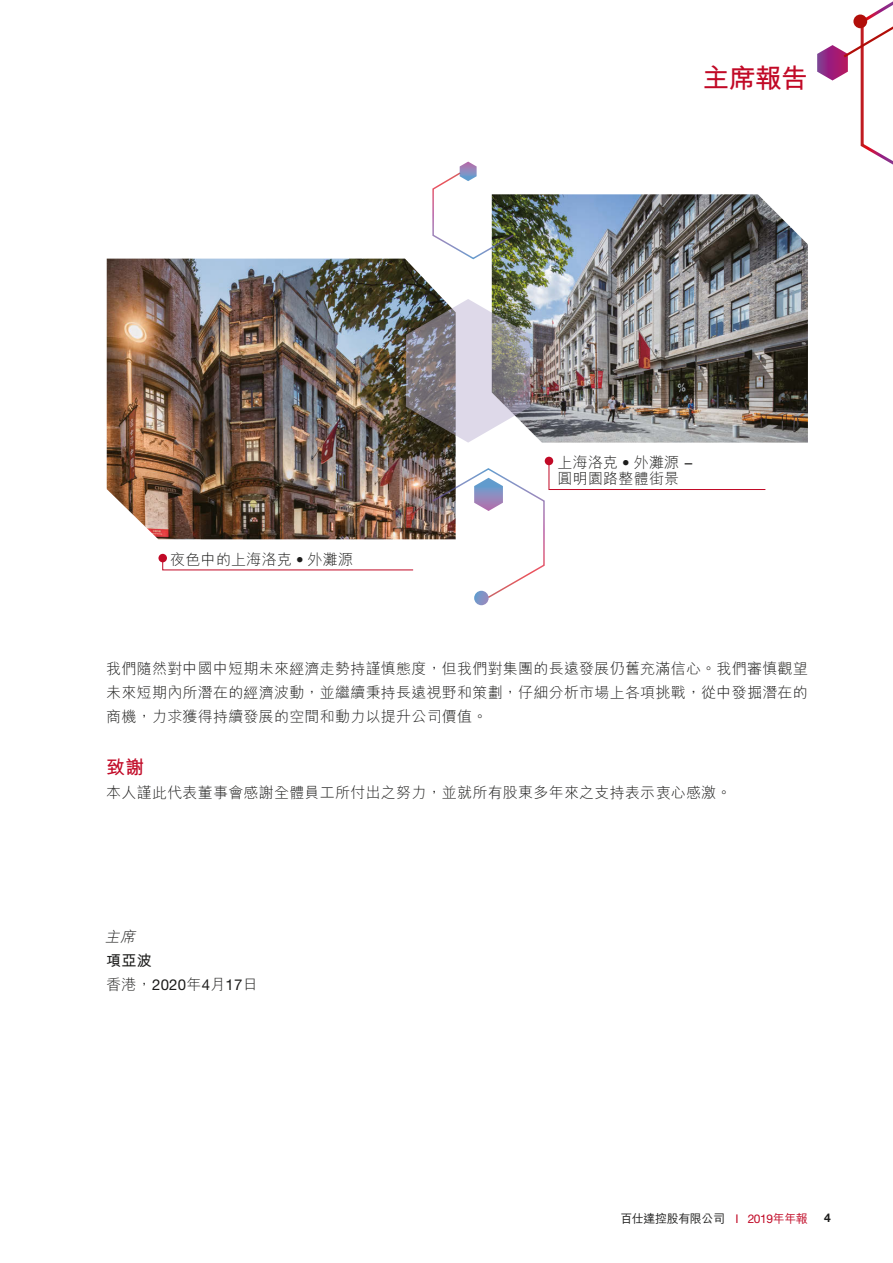
<style>
.page{position:relative;width:893px;height:1263px;background:#fff}
.page>*{position:absolute;margin:0;border:0;box-sizing:border-box;transform-origin:0 0}
.t1{font:700 27px "M Hei HK";color:#c10926}
.t2{font:700 18.75px "M Hei HK";color:#c10926}
.t3{font:300 15px/24px "M Hei HK";letter-spacing:.015em;color:#1c1c1b;text-align:justify}
.t4{font:15px "Helvetica Neue LT Std";letter-spacing:.015em;color:#1c1c1b}
.t5{font:700 15px "M Hei HK";color:#1c1c1b}
.t6{font:italic 300 15px "M Hei HK";color:#1c1c1b}
.t7{font:500 12px "M Hei HK";letter-spacing:-.035em;color:#1c1c1b}
.t8{font:12px "Helvetica Neue LT Std";color:#c10926}
.t9{font:700 12px "Helvetica Neue LT Std";color:#1c1c1b}
.s1{font-family:"Helvetica Neue LT Std";font-weight:400}
.s2{font-family:"M Hei HK";font-weight:300}
.s3{font-family:"M Hei HK";font-weight:500}
</style>
<div class="page">
<svg style="left:817px;top:1px;width:76px;height:164px"></svg>
<div style="left:158px;top:554px;width:9px;height:8px;background:#c10926;border-radius:50%"></div>
<div style="left:545px;top:457px;width:8px;height:8px;background:#c10926;border-radius:50%"></div>
<svg style="left:162px;top:559px;width:252px;height:12px"></svg>
<img style="left:492px;top:194px;width:316px;height:249px">
<img style="left:107px;top:259px;width:349px;height:280px">
<svg style="left:431px;top:462px;width:335px;height:136px"></svg>
<img style="left:432px;top:162px;width:83px;height:98px">
<svg style="left:474px;top:591px;width:15px;height:14px"></svg>
<img style="left:406px;top:299px;width:124px;height:144px">
<h1 class="t1" style="left:703px;top:58px;width:107px">主席報告</h1>
<p class="t3" style="left:170px;top:547px;width:184px">夜色中的上海洛克 <span class="s1">•</span> 外灘源</p>
<p class="t3" style="left:557px;top:453px;width:136px;line-height:16.5px">上海洛克 <span class="s1">•</span> 外灘源 <span class="s1">–</span>圓明園路整體街景</p>
<p class="t3" style="left:106px;top:656px;width:703px">我們隨然對中國中短期未來經濟走勢持謹慎態度，但我們對集團的長遠發展仍舊充滿信心。我們審慎觀望未來短期內所潛在的經濟波動，並繼續秉持長遠視野和策劃，仔細分析市場上各項挑戰，從中發掘潛在的商機，力求獲得持續發展的空間和動力以提升公司價值。</p>
<p class="t2" style="left:106px;top:754px;width:39px">致謝</p>
<p class="t3" style="left:106px;top:780px;width:627px">本人謹此代表董事會感謝全體員工所付出之努力，並就所有股東多年來之支持表示衷心感激。</p>
<p class="t6" style="left:105px;top:926px;width:36px">主席</p>
<p class="t5" style="left:106px;top:950px;width:47px">項亞波</p>
<p class="t4" style="left:106px;top:976px;width:153px"><span class="s2">香港，</span>2020<span class="s2">年月</span>4 17<span class="s2">日</span></p>
<p class="t7" style="left:620px;top:1209px;width:106px">百仕達控股有限公司</p>
<p class="t8" style="left:736px;top:1211px;width:5px">I</p>
<p class="t8" style="left:748px;top:1211px;width:62px">2019<span class="s3">年年報</span></p>
<p class="t9" style="left:824px;top:1210px;width:8px">4</p>
</div>
